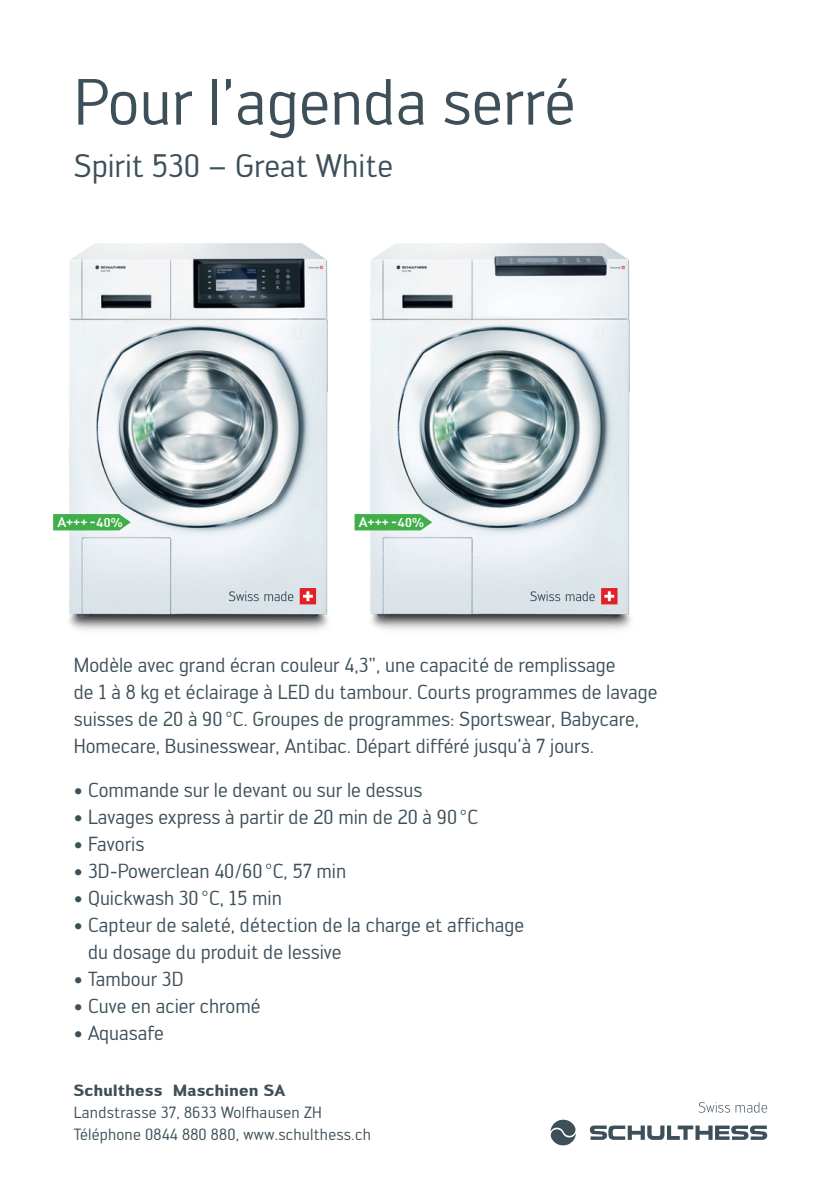
<style>
.page{position:relative;width:840px;height:1191px;background:#fff}
.page>*{position:absolute;margin:0;border:0;box-sizing:border-box;transform-origin:0 0}
.t1{font:64px "Engel";color:#3d4f59}
.t2{font:32px "Engel";color:#3d4f59}
.t3{font:20px/27px "Engel";color:#3d4f59}
.t4{font:16px/22px "Engel";letter-spacing:.01em;color:#3d4f59}
.t5{font:700 16px "Engel";letter-spacing:.01em;color:#3d4f59}
.t6{font:700 10.6px "Engel";color:#fff}
.s1{font-weight:500;font-size:14px}
.s2{font-size:12.6px}
.s3{font-weight:500;font-size:12.6px}
</style>
<div class="page">
<svg style="left:589px;top:1125px;width:177px;height:15px"></svg>
<svg style="left:550px;top:1119px;width:26px;height:27px"></svg>
<svg style="left:698px;top:1102px;width:31px;height:10px"></svg>
<svg style="left:735px;top:1102px;width:31px;height:10px"></svg>
<img style="left:53px;top:243px;width:275px;height:387px">
<svg style="left:53px;top:514px;width:78px;height:16px"></svg>
<svg style="left:228px;top:591px;width:65px;height:10px"></svg>
<svg style="left:299px;top:588px;width:17px;height:16px"></svg>
<img style="left:354px;top:243px;width:277px;height:387px">
<svg style="left:354px;top:514px;width:78px;height:16px"></svg>
<svg style="left:530px;top:591px;width:64px;height:10px"></svg>
<svg style="left:600px;top:588px;width:17px;height:16px"></svg>
<h1 class="t1" style="left:74px;top:65px;width:503px">Pour l’agenda serré</h1>
<h2 class="t2" style="left:74px;top:147px;width:320px">Spirit 530 – Great White</h2>
<p class="t6" style="left:57px;top:515px;width:67px"><span class="s1">A</span>+++ <span class="s2">-</span><span class="s3">40%</span></p>
<p class="t6" style="left:358px;top:515px;width:67px"><span class="s1">A</span>+++ <span class="s2">-</span><span class="s3">40%</span></p>
<p class="t3" style="left:74px;top:651px;width:585px">Modèle avec grand écran couleur 4,3", une capacité de remplissage<br>de 1 à 8 kg et éclairage à LED du tambour. Courts programmes de lavage suisses de 20 à 90°C. Groupes de programmes: Sportswear, Babycare, Homecare, Businesswear, Antibac. Départ différé jusqu’à 7 jours.</p>
<p class="t3" style="left:74px;top:776px;width:350px">• Commande sur le devant ou sur le dessus</p>
<p class="t3" style="left:74px;top:803px;width:405px">• Lavages express à partir de 20 min de 20 à 90°C</p>
<p class="t3" style="left:74px;top:830px;width:72px">• Favoris</p>
<p class="t3" style="left:74px;top:857px;width:274px">• 3D-Powerclean 40/60°C, 57 min</p>
<p class="t3" style="left:74px;top:884px;width:210px">• Quickwash 30°C, 15 min</p>
<p class="t3" style="left:88px;top:911px;width:437px;text-indent:-14px">• Capteur de saleté, détection de la charge et affichage du dosage du produit de lessive</p>
<p class="t3" style="left:74px;top:965px;width:111px">• Tambour 3D</p>
<p class="t3" style="left:74px;top:992px;width:188px">• Cuve en acier chromé</p>
<p class="t3" style="left:74px;top:1019px;width:91px">• Aquasafe</p>
<p class="t5" style="left:74px;top:1080px;width:213px">Schulthess Maschinen SA</p>
<p class="t4" style="left:74px;top:1101px;width:298px">Landstrasse 37, 8633 Wolfhausen ZH<br>Téléphone 0844 880 880, www.schulthess.ch</p>
</div>
